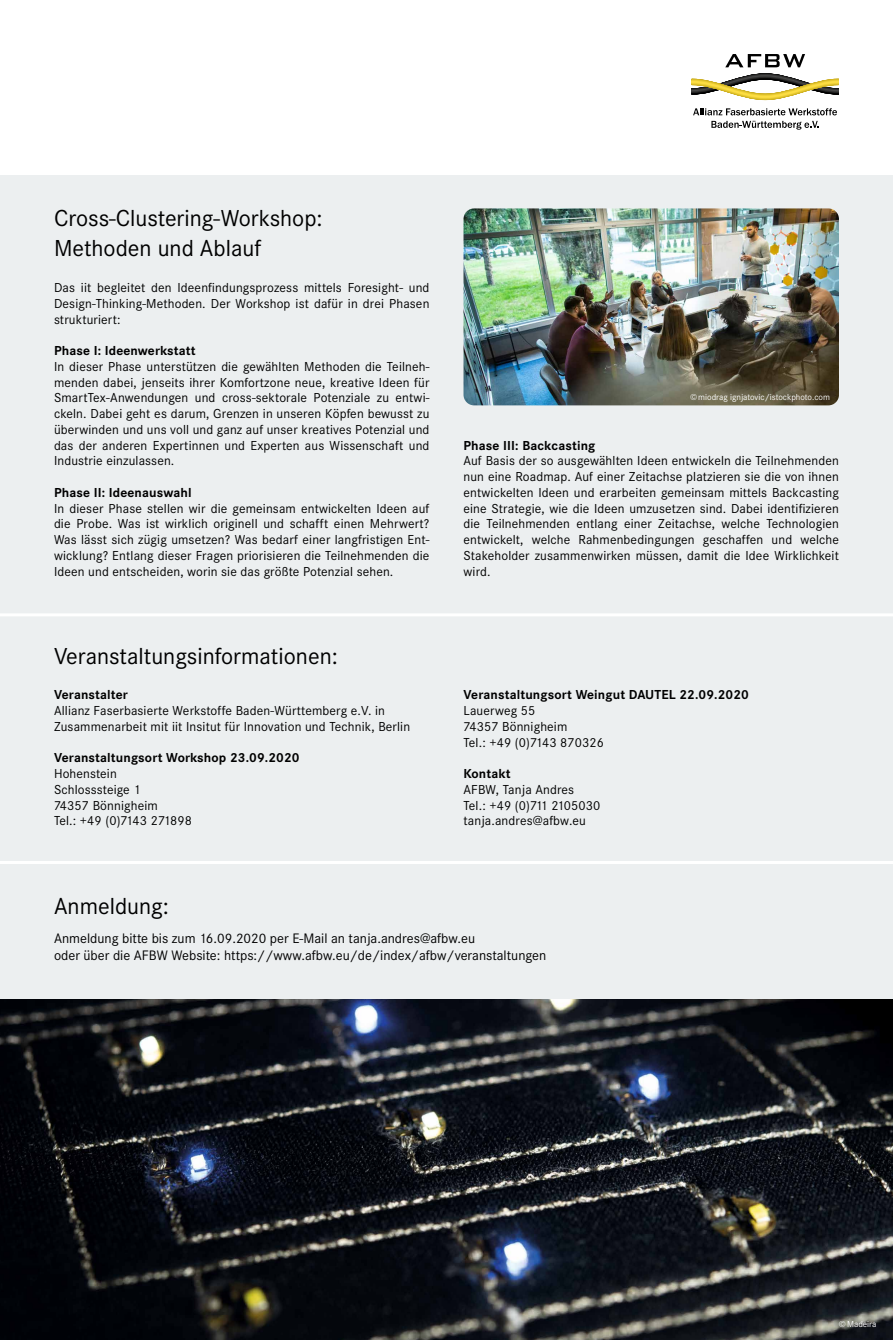
<style>
.page{position:relative;width:893px;height:1340px;background:#fff}
.page>*{position:absolute;margin:0;border:0;box-sizing:border-box;transform-origin:0 0}
.t1{font:24px/29.7px "Corporate S";color:#000}
.t2{font:14.25px/16.5px "Corporate S";color:#000}
.t3{font:13.5px/15.8px "Corporate S";letter-spacing:.01em;color:#000;text-align:justify}
.t4{font:700 13.5px "Corporate S";letter-spacing:.01em;color:#000}
.t5{font:9px "Corporate S";color:#fff}
</style>
<div class="page">
<div style="left:0;top:175px;width:893px;height:1164px;background:#eceff0"></div>
<hr style="left:0;top:613px;width:893px;height:3px;background:#fff">
<hr style="left:0;top:861px;width:893px;height:3px;background:#fff">
<svg style="left:725px;top:54px;width:80px;height:13px"></svg>
<svg style="left:691px;top:73px;width:148px;height:27px"></svg>
<svg style="left:693px;top:108px;width:144px;height:7px"></svg>
<svg style="left:711px;top:121px;width:108px;height:9px"></svg>
<img style="left:0;top:999px;width:893px;height:340px">
<img style="left:463px;top:208px;width:376px;height:197px">
<h1 class="t1" style="left:54px;top:204px;width:270px">Cross-Clustering-Workshop:<br>Methoden und Ablauf</h1>
<p class="t3" style="left:54px;top:280px;width:377px">Das iit begleitet den Ideenfindungsprozess mittels Foresight- und Design-Thinking-Methoden. Der Workshop ist dafür in drei Phasen strukturiert:</p>
<p class="t4" style="left:54px;top:343px;width:143px">Phase I: Ideenwerkstatt</p>
<p class="t3" style="left:54px;top:358px;width:377px">In dieser Phase unterstützen die gewählten Methoden die Teilneh&shy;menden dabei, jenseits ihrer Komfortzone neue, kreative Ideen für SmartTex-Anwendungen und cross-sektorale Potenziale zu entwi&shy;ckeln. Dabei geht es darum, Grenzen in unseren Köpfen bewusst zu überwinden und uns voll und ganz auf unser kreatives Potenzial und das der anderen Expertinnen und Experten aus Wissenschaft und Industrie einzulassen.</p>
<p class="t4" style="left:54px;top:484px;width:139px">Phase II: Ideenauswahl</p>
<p class="t3" style="left:54px;top:500px;width:377px">In dieser Phase stellen wir die gemeinsam entwickelten Ideen auf die Probe. Was ist wirklich originell und schafft einen Mehrwert?<br>Was lässt sich zügig umsetzen? Was bedarf einer langfristigen Ent&shy;wicklung? Entlang dieser Fragen priorisieren die Teilnehmenden die Ideen und entscheiden, worin sie das größte Potenzial sehen.</p>
<h1 class="t1" style="left:54px;top:641px;width:285px">Veranstaltungsinformationen:</h1>
<p class="t4" style="left:54px;top:687px;width:75px">Veranstalter</p>
<p class="t3" style="left:54px;top:703px;width:358px">Allianz Faserbasierte Werkstoffe Baden-Württemberg e.V. in<br>Zusammenarbeit mit iit Insitut für Innovation und Technik, Berlin</p>
<p class="t4" style="left:54px;top:750px;width:247px">Veranstaltungsort Workshop 23.09.2020</p>
<p class="t3" style="left:54px;top:766px;width:139px;text-align:left">Hohenstein<br>Schlosssteige 1<br>74357 Bönnigheim<br>Tel.: +49 (0)7143 271898</p>
<p class="t5" style="left:690px;top:392px;width:141px">©miodrag ignjatovic/istockphoto.com</p>
<p class="t4" style="left:463px;top:437px;width:133px">Phase III: Backcasting</p>
<p class="t3" style="left:463px;top:453px;width:377px">Auf Basis der so ausgewählten Ideen entwickeln die Teilnehmenden nun eine Roadmap. Auf einer Zeitachse platzieren sie die von ihnen entwickelten Ideen und erarbeiten gemeinsam mittels Backcasting eine Strategie, wie die Ideen umzusetzen sind. Dabei identifizieren die Teilnehmenden entlang einer Zeitachse, welche Technologien entwickelt, welche Rahmenbedingungen geschaffen und welche Stakeholder zusammenwirken müssen, damit die Idee Wirklichkeit wird.</p>
<p class="t4" style="left:463px;top:687px;width:287px">Veranstaltungsort Weingut DAUTEL 22.09.2020</p>
<p class="t3" style="left:463px;top:703px;width:142px;text-align:left">Lauerweg 55<br>74357 Bönnigheim<br>Tel.: +49 (0)7143 870326</p>
<p class="t4" style="left:463px;top:766px;width:49px">Kontakt</p>
<p class="t3" style="left:463px;top:781px;width:138px;text-align:left">AFBW, Tanja Andres<br>Tel.: +49 (0)711 2105030 tanja.andres@afbw.eu</p>
<h1 class="t1" style="left:54px;top:891px;width:116px">Anmeldung:</h1>
<p class="t2" style="left:54px;top:930px;width:494px">Anmeldung bitte bis zum 16.09.2020 per E-Mail an tanja.andres@afbw.eu<br>oder über die AFBW Website: https://www.afbw.eu/de/index/afbw/veranstaltungen</p>
<p class="t5" style="left:839px;top:1319px;width:39px">©Madeira</p>
</div>
